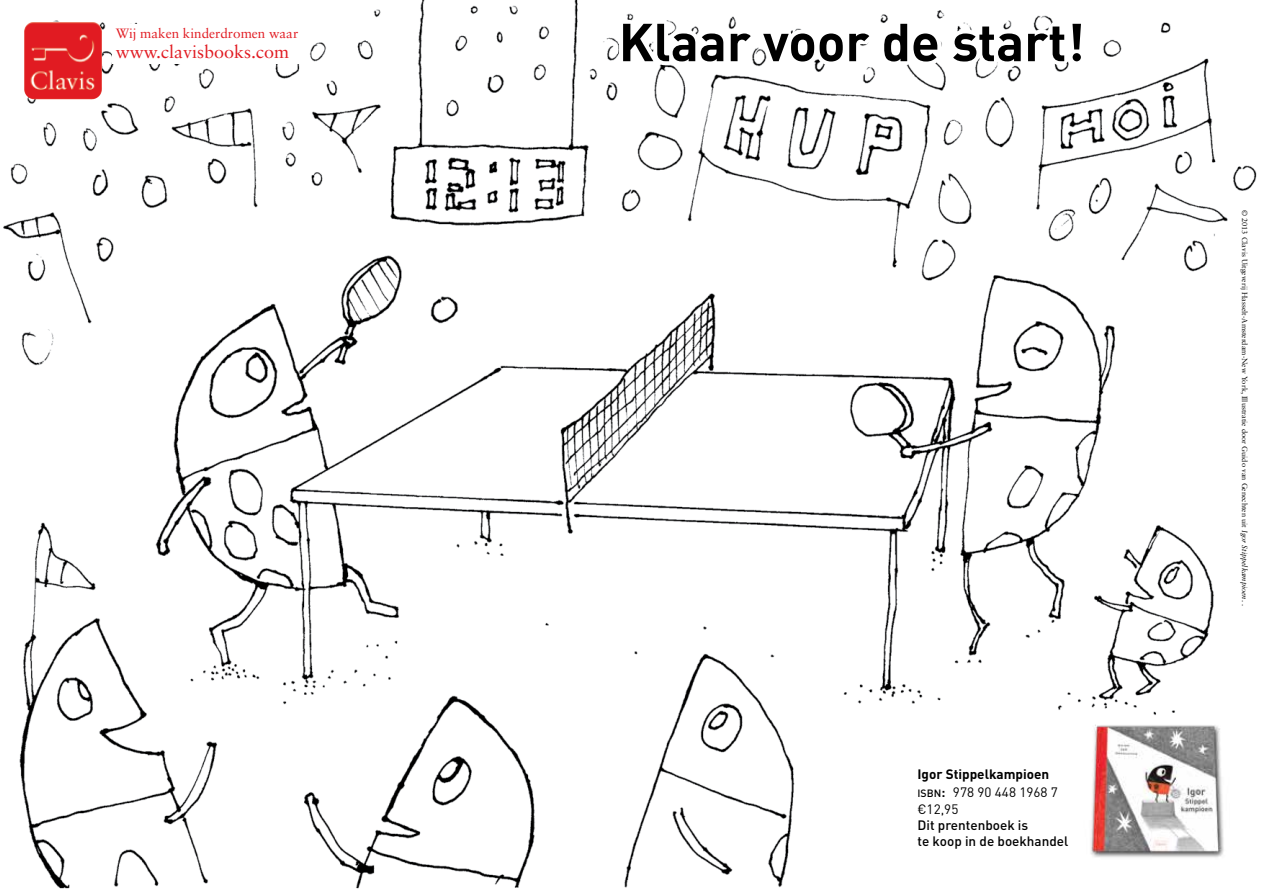
<style>
.page{position:relative;width:1263px;height:893px;background:#fff}
.page>*{position:absolute;margin:0;border:0;box-sizing:border-box;transform-origin:0 0}
.t1{font:52.5px "DIN Bold Alternate";color:#000}
.t2{font:18px "Sabon LT";color:#e11b22}
.t3{font:700 13.5px/18px "DIN";color:#000}
.t4{font:500 13.5px/16.2px "DIN";color:#000}
.t5{font:13.5px "Sabon LT";color:#e11b22}
.t6{font:13.5px "DIN";color:#000}
.t7{font:7.5px "Sabon LT";color:#000}
.s1{font-weight:500;font-size:10.5px}
.s2{font-weight:500;font-size:15px}
.s3{font-weight:400}
.s4{font-style:italic}
</style>
<div class="page">
<img style="left:3px;top:0;width:1254px;height:889px">
<div style="left:113px;top:24px;width:189px;height:40px;background:#fff"></div>
<img style="left:24px;top:21px;width:78px;height:78px">
<img style="left:1057px;top:716px;width:200px;height:144px">
<svg style="left:615px;top:15px;width:474px;height:62px"></svg>
<h3 class="t5" style="left:116px;top:26px;width:184px">Wij maken kinderdromen waar</h3>
<h2 class="t2" style="left:116px;top:41px;width:175px">www.clavisbooks.com</h2>
<h1 class="t1" style="left:619px;top:7px;width:468px">Klaar voor de start!</h1>
<h3 class="t3" style="left:917px;top:765px;width:142px">Igor Stippelkampioen <span class="s1">isbn</span><span class="s2">:</span> <span class="s3">978 90 448 1968 7</span></h3>
<h3 class="t6" style="left:917px;top:801px;width:42px">€12,95</h3>
<h3 class="t4" style="left:917px;top:816px;width:152px">Dit prentenboek is<br>te koop in de boekhandel</h3>
<p class="t7" style="left:1249px;top:210px;width:398px;rotate:90deg">© 2013 Clavis Uitgeverij Hasselt-Amsterdam-New York, Illustratie door Guido van Genechten uit <span class="s4">Igor Stippelkampioen</span>. .</p>
</div>
